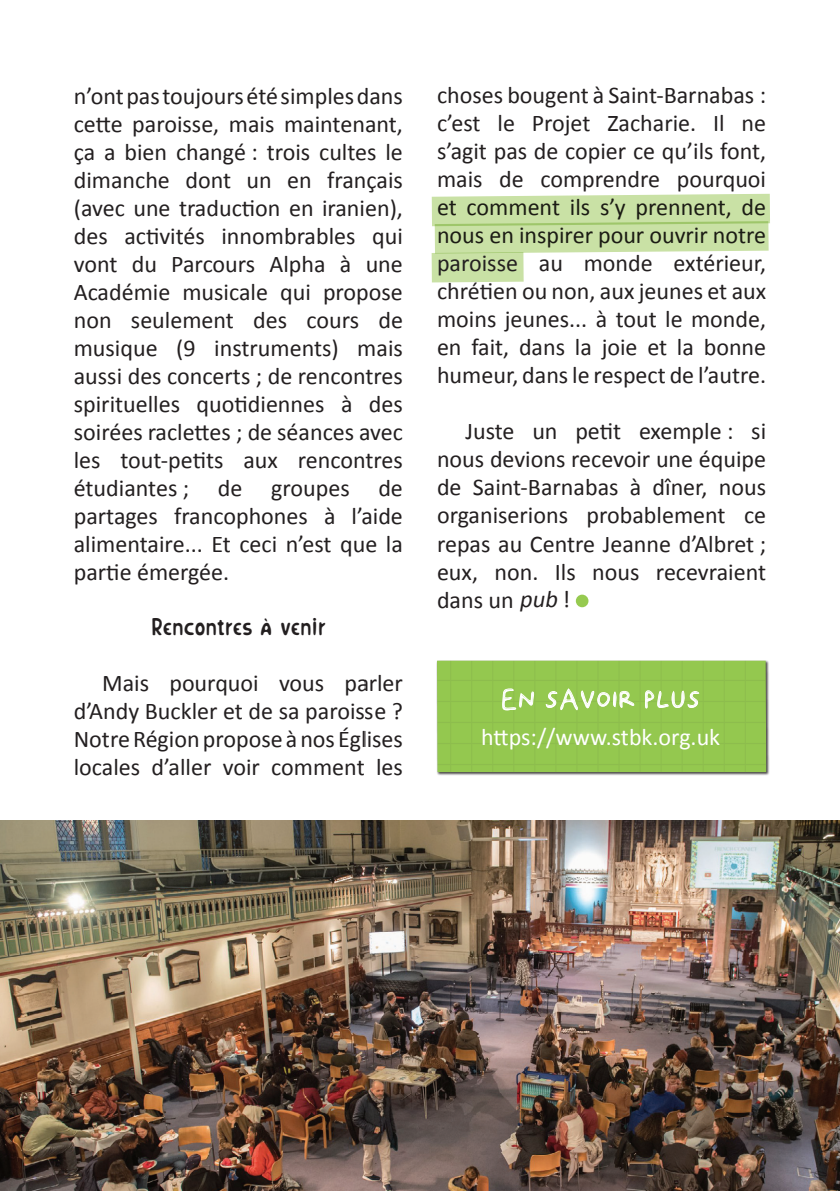
<style>
.page{position:relative;width:840px;height:1191px;background:#fff}
.page>*{position:absolute;margin:0;border:0;box-sizing:border-box;transform-origin:0 0}
.t1{font:26px "Drawgio Sans";letter-spacing:.05em;color:#fff}
.t2{font:24px/28px "Calibri";color:#231f20;text-align:justify}
.t3{font:24px "Calibri";color:#fff}
.t4{font:24px "Horny Village SEGUNDA";color:#231f20}
.s1{font-style:italic}
</style>
<div class="page">
<div style="left:575px;top:594px;width:13px;height:13px;background:#96ca50;border-radius:50%"></div>
<img style="left:0;top:821px;width:839px;height:370px">
<div style="left:436px;top:660px;width:333px;height:116px;background:#231f20;opacity:.75"></div>
<div style="left:437px;top:660px;width:328px;height:112px;background:#94c84f"></div>
<hr style="left:450px;top:660px;width:1px;height:112px;background:#cdcbe2">
<hr style="left:471px;top:660px;width:1px;height:112px;background:#cdcbe2">
<hr style="left:492px;top:660px;width:1px;height:112px;background:#cdcbe2">
<hr style="left:513px;top:660px;width:1px;height:112px;background:#cdcbe2">
<hr style="left:534px;top:660px;width:1px;height:112px;background:#cdcbe2">
<hr style="left:555px;top:660px;width:1px;height:112px;background:#cdcbe2">
<hr style="left:576px;top:660px;width:1px;height:112px;background:#cdcbe2">
<hr style="left:597px;top:660px;width:1px;height:112px;background:#cdcbe2">
<hr style="left:618px;top:660px;width:1px;height:112px;background:#cdcbe2">
<hr style="left:639px;top:660px;width:1px;height:112px;background:#cdcbe2">
<hr style="left:660px;top:660px;width:1px;height:112px;background:#cdcbe2">
<hr style="left:681px;top:660px;width:1px;height:112px;background:#cdcbe2">
<hr style="left:702px;top:660px;width:1px;height:112px;background:#cdcbe2">
<hr style="left:723px;top:660px;width:1px;height:112px;background:#cdcbe2">
<hr style="left:744px;top:660px;width:1px;height:112px;background:#cdcbe2">
<hr style="left:765px;top:660px;width:1px;height:112px;background:#cdcbe2">
<hr style="left:437px;top:764px;width:328px;height:1px;background:#cdcbe2">
<hr style="left:437px;top:743px;width:328px;height:1px;background:#cdcbe2">
<hr style="left:437px;top:722px;width:328px;height:1px;background:#cdcbe2">
<hr style="left:437px;top:701px;width:328px;height:1px;background:#cdcbe2">
<hr style="left:437px;top:680px;width:328px;height:1px;background:#cdcbe2">
<svg style="left:502px;top:688px;width:32px;height:24px"></svg>
<svg style="left:545px;top:687px;width:89px;height:24px"></svg>
<svg style="left:643px;top:668px;width:56px;height:42px"></svg>
<svg style="left:431px;top:194px;width:338px;height:88px"></svg>
<p class="t2" style="left:74px;top:82px;width:330px">n’ont pas toujours été simples dans cette paroisse, mais maintenant, ça a bien changé : trois cultes le dimanche dont un en français (avec une traduction en iranien), des activités innombrables qui vont du Parcours Alpha à une Académie musicale qui propose non seulement des cours de musique (9 instruments) mais aussi des concerts ; de rencontres spirituelles quotidiennes à des soirées raclettes ; de séances avec les tout-petits aux rencontres étudiantes ; de groupes de partages francophones à l’aide alimentaire... Et ceci n’est que la partie émergée.</p>
<p class="t4" style="left:151px;top:614px;width:176px">Rencontres à venir</p>
<p class="t2" style="left:74px;top:669px;width:330px;text-indent:28px">Mais pourquoi vous parler d’Andy Buckler et de sa paroisse ?<br>Notre Région propose à nos Églises locales d’aller voir comment les</p>
<p class="t2" style="left:437px;top:81px;width:330px">choses bougent à Saint-Barnabas : c’est le Projet Zacharie. Il ne s’agit pas de copier ce qu’ils font, mais de comprendre pourquoi et comment ils s’y prennent, de nous en inspirer pour ouvrir notre paroisse au monde extérieur, chrétien ou non, aux jeunes et aux moins jeunes... à tout le monde, en fait, dans la joie et la bonne humeur, dans le respect de l’autre.</p>
<p class="t2" style="left:437px;top:417px;width:330px;text-indent:28px">Juste un petit exemple : si nous devions recevoir une équipe de Saint-Barnabas à dîner, nous organiserions probablement ce repas au Centre Jeanne d’Albret ; eux, non. Ils nous recevraient dans un <span class="s1">pub</span> !</p>
<p class="t1" style="left:501px;top:681px;width:198px">En savoir plus</p>
<p class="t3" style="left:481px;top:722px;width:240px">https://www.stbk.org.uk</p>
</div>
